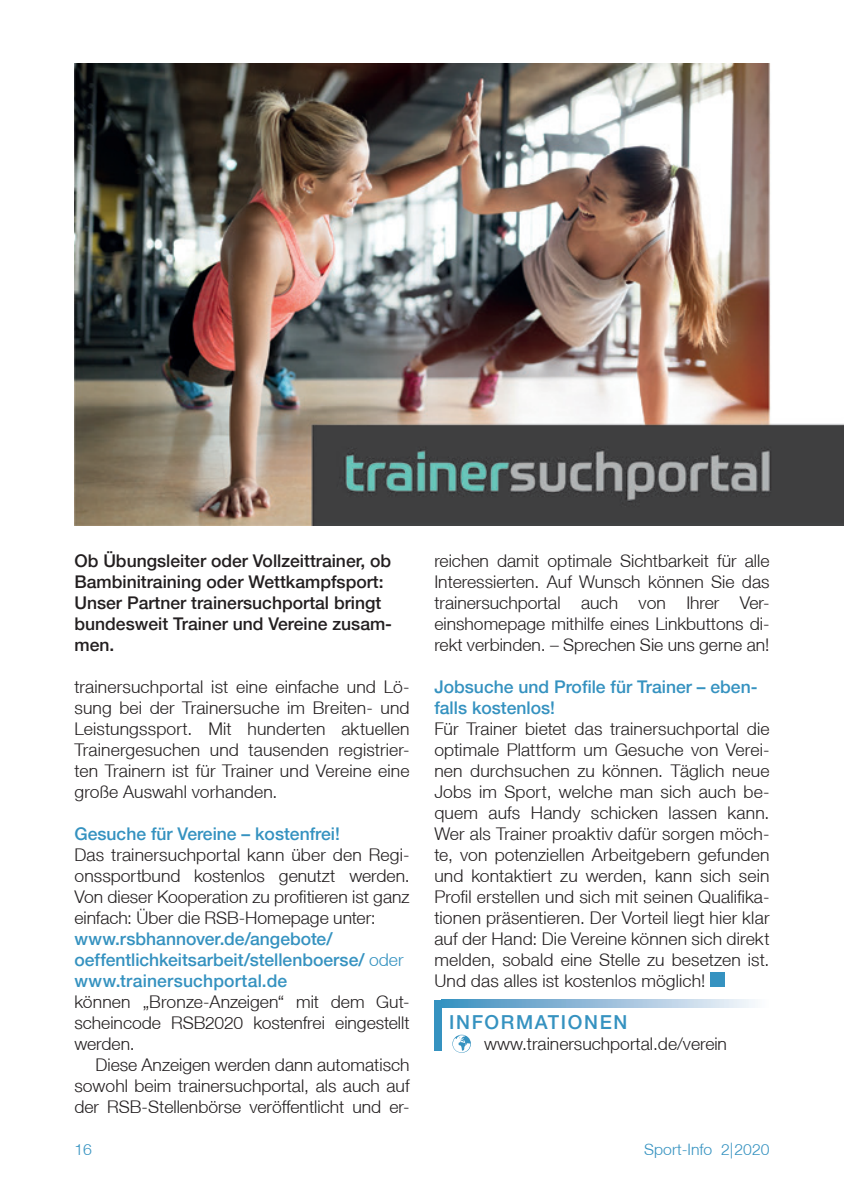
<style>
.page{position:relative;width:844px;height:1191px;background:#fff}
.page>*{position:absolute;margin:0;border:0;box-sizing:border-box;transform-origin:0 0}
.t1{font:500 19.25px "Helvetica Neue LT";letter-spacing:.085em;color:#3592c0}
.t2{font:300 17.5px/21px "Helvetica Neue LT";color:#231f20;text-align:justify}
.t3{font:500 17.5px/21px "Helvetica Neue LT";color:#3592c0}
.t4{font:500 17.5px/21px "Helvetica Neue LT";color:#231f20}
.t5{font:300 15.75px "Helvetica Neue LT";color:#3592c0}
.s1{font-weight:300}
</style>
<div class="page">
<div style="left:710px;top:972px;width:15px;height:15px;background:#3592c0"></div>
<img style="left:74px;top:63px;width:769px;height:462px">
<svg style="left:452px;top:1034px;width:19px;height:18px"></svg>
<div style="left:434px;top:1000px;width:7px;height:50px;background:#3592c0"></div>
<svg style="left:441px;top:1000px;width:314px;height:7px;background:#96bfdb"></svg>
<p class="t4" style="left:74px;top:550px;width:319px">Ob Übungsleiter oder Vollzeittrainer, ob Bambinitraining oder Wettkampfsport:<br>Unser Partner trainersuchportal bringt bundesweit Trainer und Vereine zusam&shy;men.</p>
<p class="t2" style="left:74px;top:676px;width:336px">trainersuchportal ist eine einfache und Lö&shy;sung bei der Trainersuche im Breiten- und Leistungssport. Mit hunderten aktuellen Trainergesuchen und tausenden registrier&shy;ten Trainern ist für Trainer und Vereine eine große Auswahl vorhanden.</p>
<p class="t3" style="left:74px;top:823px;width:267px">Gesuche für Vereine – kostenfrei!</p>
<p class="t2" style="left:74px;top:844px;width:336px">Das trainersuchportal kann über den Regi&shy;onssportbund kostenlos genutzt werden.<br>Von dieser Kooperation zu profitieren ist ganz einfach: Über die RSB-Homepage unter:</p>
<p class="t3" style="left:74px;top:928px;width:330px">www.rsbhannover.de/angebote/ oeffentlichkeitsarbeit/stellenboerse/ <span class="s1">oder </span>www.trainersuchportal.de</p>
<p class="t2" style="left:74px;top:991px;width:336px">können „Bronze-Anzeigen“ mit dem Gut&shy;scheincode RSB2020 kostenfrei eingestellt werden.</p>
<p class="t2" style="left:74px;top:1054px;width:336px;text-indent:21px">Diese Anzeigen werden dann automatisch sowohl beim trainersuchportal, als auch auf der RSB-Stellenbörse veröffentlicht und er-</p>
<p class="t2" style="left:434px;top:550px;width:336px">reichen damit optimale Sichtbarkeit für alle Interessierten. Auf Wunsch können Sie das trainersuchportal auch von Ihrer Ver&shy;einshomepage mithilfe eines Linkbuttons di&shy;rekt verbinden. – Sprechen Sie uns gerne an!</p>
<p class="t3" style="left:434px;top:676px;width:324px">Jobsuche und Profile für Trainer – eben&shy;falls kostenlos!</p>
<p class="t2" style="left:434px;top:718px;width:336px">Für Trainer bietet das trainersuchportal die optimale Plattform um Gesuche von Verei&shy;nen durchsuchen zu können. Täglich neue Jobs im Sport, welche man sich auch be&shy;quem aufs Handy schicken lassen kann.<br>Wer als Trainer proaktiv dafür sorgen möch&shy;te, von potenziellen Arbeitgebern gefunden und kontaktiert zu werden, kann sich sein Profil erstellen und sich mit seinen Qualifika&shy;tionen präsentieren. Der Vorteil liegt hier klar auf der Hand: Die Vereine können sich direkt melden, sobald eine Stelle zu besetzen ist.<br>Und das alles ist kostenlos möglich!</p>
<p class="t1" style="left:449px;top:1011px;width:179px">INFORMATIONEN</p>
<p class="t2" style="left:484px;top:1033px;width:244px">www.trainersuchportal.de/verein</p>
<p class="t5" style="left:74px;top:1140px;width:19px">16</p>
<p class="t5" style="left:644px;top:1140px;width:127px">Sport-Info 2|2020</p>
</div>
